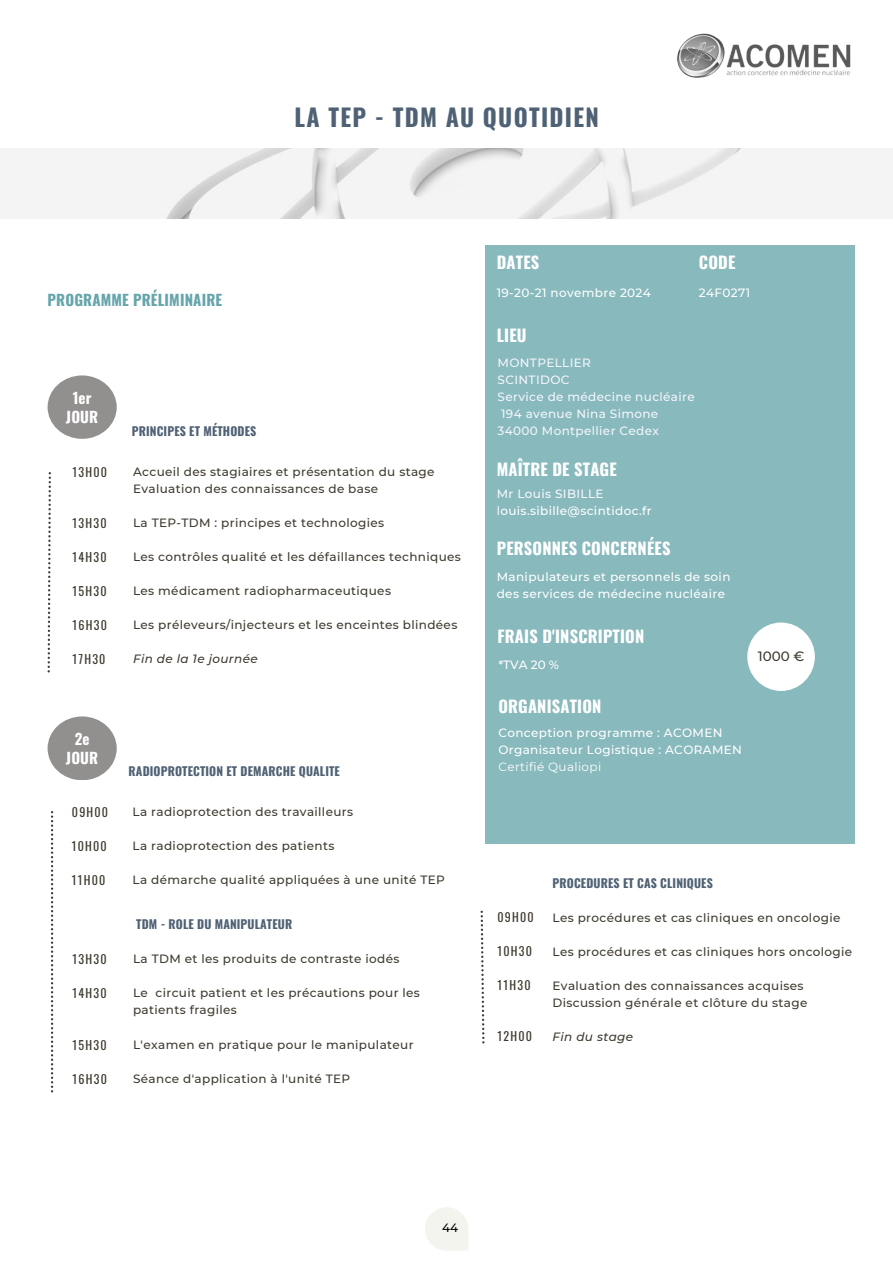
<style>
.page{position:relative;width:893px;height:1264px;background:#fff}
.page>*{position:absolute;margin:0;border:0;box-sizing:border-box;transform-origin:0 0}
.t1{font:700 24px "Oswald";letter-spacing:.055em;color:#4f6174}
.t2{font:700 16.5px "Oswald";letter-spacing:.01em;color:#fff}
.t3{font:700 15px "Oswald";letter-spacing:.01em;color:#66a5ab}
.t4{font:700 15px "Oswald";letter-spacing:.01em;color:#fff}
.t5{font:500 13.5px "Montserrat";color:#3e3a2f}
.t6{font:500 12px/17px "Montserrat";letter-spacing:.03em;color:#3e3a2f}
.t7{font:500 12px/17px "Montserrat";letter-spacing:.03em;color:#fff}
.t8{font:700 12px "Oswald";letter-spacing:.01em;color:#4f6174}
.t9{font:500 12px "Montserrat";letter-spacing:.03em;color:#f4f6fc}
.t10{font:12px "Oswald";letter-spacing:.1em;color:#3e3a2f}
.t11{font:italic 500 12px "Montserrat";letter-spacing:.03em;color:#3e3a2f}
.t12{font:12px "Montserrat";letter-spacing:.03em;color:#fff}
.t13{font:500 12px "Montserrat";letter-spacing:.03em;color:#f7f8fd}
.t14{font:500 12px "Montserrat";color:#000}
.s1{color:#f7f8fd}
</style>
<div class="page">
<div style="left:484px;top:245px;width:370px;height:598px;background:#88b9bd"></div>
<div style="left:747px;top:622px;width:67px;height:69px;background:#fff;border-radius:50%"></div>
<div style="left:48px;top:716px;width:69px;height:64px;background:#928f8f;border-radius:50%"></div>
<svg style="left:51px;top:811px;width:2px;height:281px"></svg>
<svg style="left:425px;top:1207px;width:43px;height:43px"></svg>
<div style="left:48px;top:375px;width:69px;height:64px;background:#928f8f;border-radius:50%"></div>
<svg style="left:48px;top:472px;width:3px;height:200px"></svg>
<img style="left:677px;top:33px;width:174px;height:45px">
<svg style="left:480px;top:910px;width:4px;height:133px"></svg>
<img style="left:0;top:148px;width:892px;height:70px">
<p class="t1" style="left:294px;top:98px;width:306px">LA TEP - TDM AU QUOTIDIEN</p>
<p class="t3" style="left:48px;top:288px;width:176px">PROGRAMME PRÉLIMINAIRE</p>
<p class="t4" style="left:73px;top:386px;width:20px">1er</p>
<p class="t4" style="left:66px;top:405px;width:34px">JOUR</p>
<p class="t10" style="left:73px;top:463px;width:36px">13H00</p>
<p class="t10" style="left:73px;top:514px;width:35px">13H30</p>
<p class="t10" style="left:73px;top:548px;width:36px">14H30</p>
<p class="t10" style="left:73px;top:582px;width:35px">15H30</p>
<p class="t10" style="left:73px;top:616px;width:36px">16H30</p>
<p class="t10" style="left:73px;top:650px;width:34px">17H30</p>
<p class="t8" style="left:132px;top:422px;width:126px">PRINCIPES ET MÉTHODES</p>
<p class="t6" style="left:133px;top:463px;width:303px">Accueil des stagiaires et présentation du stage</p>
<p class="t6" style="left:133px;top:480px;width:246px">Evaluation des connaissances de base</p>
<p class="t6" style="left:133px;top:514px;width:253px">La TEP-TDM : principes et technologies</p>
<p class="t6" style="left:133px;top:548px;width:329px">Les contrôles qualité et les défaillances techniques</p>
<p class="t6" style="left:133px;top:582px;width:259px">Les médicament radiopharmaceutiques</p>
<p class="t6" style="left:133px;top:616px;width:326px">Les préleveurs/injecteurs et les enceintes blindées</p>
<p class="t11" style="left:133px;top:651px;width:126px">Fin de la 1e journée</p>
<p class="t4" style="left:75px;top:727px;width:16px">2e</p>
<p class="t4" style="left:66px;top:746px;width:34px">JOUR</p>
<p class="t10" style="left:72px;top:803px;width:38px">09H00</p>
<p class="t10" style="left:72px;top:837px;width:36px">10H00</p>
<p class="t10" style="left:72px;top:871px;width:35px">11H00</p>
<p class="t8" style="left:129px;top:762px;width:213px">RADIOPROTECTION ET DEMARCHE QUALITE</p>
<p class="t6" style="left:133px;top:803px;width:222px">La radioprotection des travailleurs</p>
<p class="t6" style="left:133px;top:837px;width:203px">La radioprotection des patients</p>
<p class="t6" style="left:133px;top:871px;width:314px">La démarche qualité appliquées à une unité TEP</p>
<p class="t2" style="left:496px;top:249px;width:44px">DATES</p>
<p class="t2" style="left:699px;top:249px;width:38px">CODE</p>
<p class="t7" style="left:699px;top:284px;width:53px">24F0271</p>
<p class="t2" style="left:496px;top:322px;width:31px">LIEU</p>
<p class="t7" style="left:496px;top:284px;width:156px">19-20-21 novembre 2024</p>
<p class="t9" style="left:497px;top:356px;width:95px">MONTPELLIER</p>
<p class="t9" style="left:497px;top:373px;width:73px">SCINTIDOC</p>
<p class="t9" style="left:497px;top:390px;width:199px">Service de médecine nucléaire</p>
<p class="t9" style="left:501px;top:407px;width:159px">194 avenue Nina Simone</p>
<p class="t9" style="left:497px;top:424px;width:163px">34000 Montpellier Cedex</p>
<p class="t2" style="left:496px;top:456px;width:121px">MAÎTRE DE STAGE</p>
<p class="t13" style="left:496px;top:486px;width:108px">Mr Louis SIBILLE</p>
<p class="t7" style="left:496px;top:502px;width:156px"><span class="s1">l</span>ouis.sibille@scintidoc.fr</p>
<p class="t2" style="left:496px;top:535px;width:175px">PERSONNES CONCERNÉES</p>
<p class="t7" style="left:496px;top:568px;width:235px">Manipulateurs et personnels de soin des services de médecine nucléaire</p>
<p class="t2" style="left:497px;top:623px;width:148px">FRAIS D'INSCRIPTION</p>
<p class="t7" style="left:498px;top:655px;width:62px">*TVA 20 %</p>
<p class="t2" style="left:498px;top:693px;width:105px">ORGANISATION</p>
<p class="t7" style="left:498px;top:724px;width:226px">Conception programme : ACOMEN</p>
<p class="t7" style="left:498px;top:741px;width:245px">Organisateur Logistique : ACORAMEN</p>
<p class="t12" style="left:498px;top:759px;width:104px">Certifié Qualiopi</p>
<p class="t5" style="left:757px;top:647px;width:48px">1000 €</p>
<p class="t8" style="left:552px;top:873px;width:162px">PROCEDURES ET CAS CLINIQUES</p>
<p class="t10" style="left:73px;top:950px;width:35px">13H30</p>
<p class="t10" style="left:73px;top:984px;width:36px">14H30</p>
<p class="t10" style="left:73px;top:1035px;width:35px">15H30</p>
<p class="t10" style="left:73px;top:1069px;width:36px">16H30</p>
<p class="t8" style="left:136px;top:914px;width:157px">TDM - ROLE DU MANIPULATEUR</p>
<p class="t6" style="left:133px;top:950px;width:268px">La TDM et les produits de contraste iodés</p>
<p class="t6" style="left:133px;top:984px;width:288px">Le circuit patient et les précautions pour les patients fragiles</p>
<p class="t6" style="left:133px;top:1035px;width:282px">L'examen en pratique pour le manipulateur</p>
<p class="t6" style="left:133px;top:1069px;width:218px">Séance d'application à l'unité TEP</p>
<p class="t10" style="left:497px;top:907px;width:38px">09H00</p>
<p class="t10" style="left:497px;top:941px;width:36px">10H30</p>
<p class="t10" style="left:497px;top:975px;width:34px">11H30</p>
<p class="t10" style="left:497px;top:1026px;width:36px">12H00</p>
<p class="t6" style="left:552px;top:909px;width:289px">Les procédures et cas cliniques en oncologie</p>
<p class="t6" style="left:552px;top:943px;width:301px">Les procédures et cas cliniques hors oncologie</p>
<p class="t6" style="left:552px;top:977px;width:252px">Evaluation des connaissances acquises</p>
<p class="t6" style="left:552px;top:994px;width:256px">Discussion générale et clôture du stage</p>
<p class="t11" style="left:552px;top:1029px;width:82px">Fin du stage</p>
<p class="t14" style="left:442px;top:1220px;width:18px">44</p>
</div>
